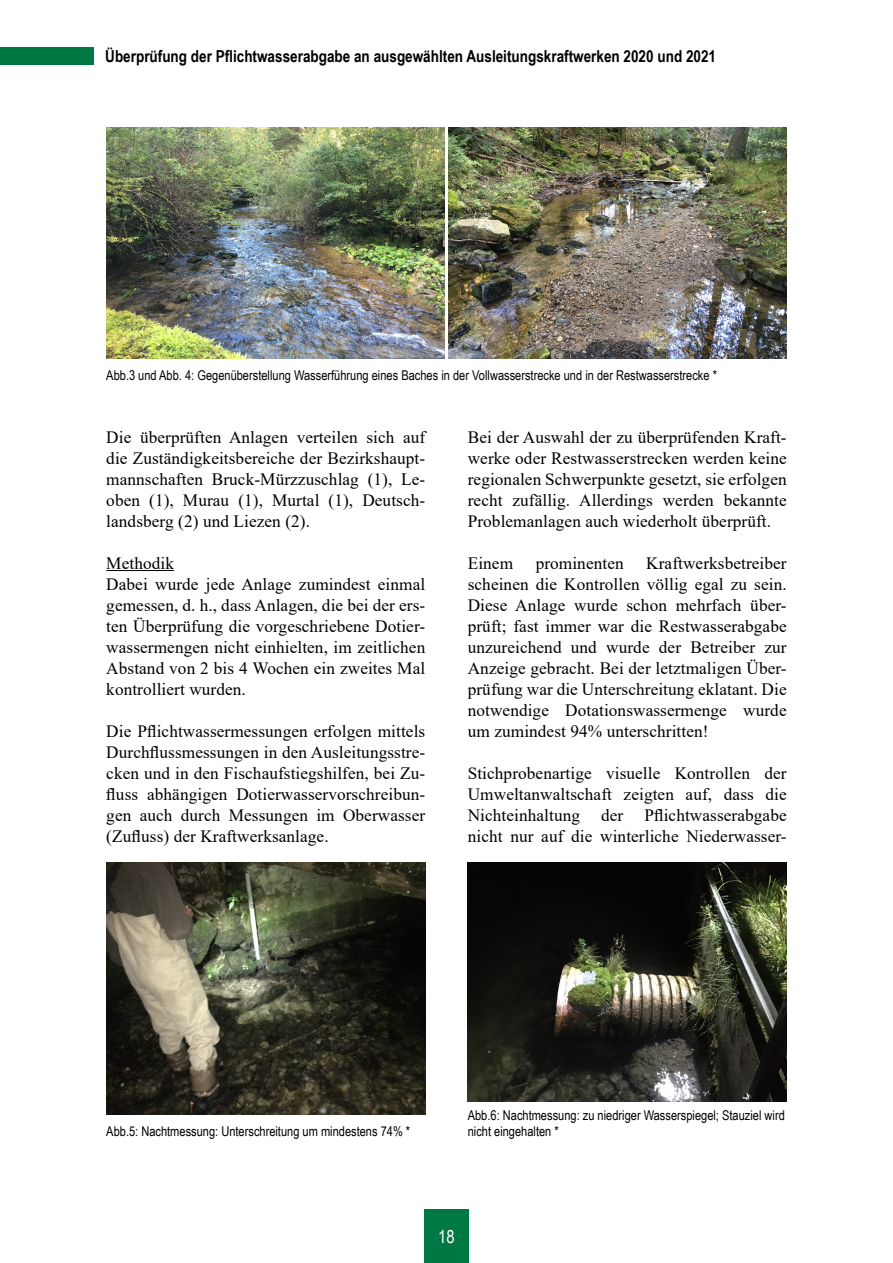
<style>
.page{position:relative;width:893px;height:1263px;background:#fff}
.page>*{position:absolute;margin:0;border:0;box-sizing:border-box;transform-origin:0 0}
.t1{font:18px "Arial Narrow";color:#fff}
.t2{font:17.25px/21px "Times New Roman";letter-spacing:.005em;color:#000;text-align:justify}
.t3{font:700 16.5px "Arial Narrow";color:#000}
.t4{font:13.5px/16.2px "Arial Narrow";color:#000}
</style>
<div class="page">
<div style="left:0;top:47px;width:94px;height:18px;background:#007844"></div>
<div style="left:424px;top:1209px;width:45px;height:54px;background:#007844"></div>
<hr style="left:106px;top:570px;width:68px;height:1px;background:#000">
<img style="left:106px;top:128px;width:338px;height:231px">
<img style="left:449px;top:128px;width:338px;height:231px">
<img style="left:106px;top:863px;width:319px;height:252px">
<img style="left:468px;top:863px;width:319px;height:238px">
<p class="t3" style="left:105px;top:44px;width:612px">Überprüfung der Pflichtwasserabgabe an ausgewählten Ausleitungskraftwerken 2020 und 2021</p>
<p class="t4" style="left:106px;top:366px;width:612px">Abb.3 und Abb. 4: Gegenüberstellung Wasserführung eines Baches in der Vollwasserstrecke und in der Restwasserstrecke *</p>
<p class="t2" style="left:106px;top:426px;width:320px">Die überprüften Anlagen verteilen sich auf die Zuständigkeitsbereiche der Bezirkshaupt&shy;mannschaften Bruck-Mürzzuschlag (1), Le&shy;oben (1), Murau (1), Murtal (1), Deutsch&shy;landsberg (2) und Liezen (2).</p>
<p class="t2" style="left:106px;top:552px;width:320px;text-align:left">Methodik<br>Dabei wurde jede Anlage zumindest einmal gemessen, d. h., dass Anlagen, die bei der ers&shy;ten Überprüfung die vorgeschriebene Dotier&shy;wassermengen nicht einhielten, im zeitlichen Abstand von 2 bis 4 Wochen ein zweites Mal kontrolliert wurden.</p>
<p class="t2" style="left:106px;top:720px;width:320px">Die Pflichtwassermessungen erfolgen mittels Durchflussmessungen in den Ausleitungsstre&shy;cken und in den Fischaufstiegshilfen, bei Zu&shy;fluss abhängigen Dotierwasservorschreibun&shy;gen auch durch Messungen im Oberwasser (Zufluss) der Kraftwerksanlage.</p>
<p class="t2" style="left:468px;top:426px;width:320px">Bei der Auswahl der zu überprüfenden Kraft&shy;werke oder Restwasserstrecken werden keine regionalen Schwerpunkte gesetzt, sie erfolgen recht zufällig. Allerdings werden bekannte Problemanlagen auch wiederholt überprüft.</p>
<p class="t2" style="left:468px;top:552px;width:47px">Einem</p>
<p class="t2" style="left:536px;top:552px;width:90px">prominenten</p>
<p class="t2" style="left:468px;top:552px;width:320px;text-indent:178px">Kraftwerksbetreiber scheinen die Kontrollen völlig egal zu sein.<br>Diese Anlage wurde schon mehrfach über&shy;prüft; fast immer war die Restwasserabgabe unzureichend und wurde der Betreiber zur Anzeige gebracht. Bei der letztmaligen Über&shy;prüfung war die Unterschreitung eklatant. Die notwendige Dotationswassermenge wurde um zumindest 94% unterschritten!</p>
<p class="t2" style="left:468px;top:762px;width:320px">Stichprobenartige visuelle Kontrollen der Umweltanwaltschaft zeigten auf, dass die Nichteinhaltung der Pflichtwasserabgabe nicht nur auf die winterliche Niederwasser-</p>
<p class="t4" style="left:106px;top:1122px;width:305px">Abb.5: Nachtmessung: Unterschreitung um mindestens 74% *</p>
<p class="t4" style="left:468px;top:1106px;width:319px">Abb.6: Nachtmessung: zu niedriger Wasserspiegel; Stauziel wird nicht eingehalten *</p>
<p class="t1" style="left:438px;top:1223px;width:18px">18</p>
</div>
